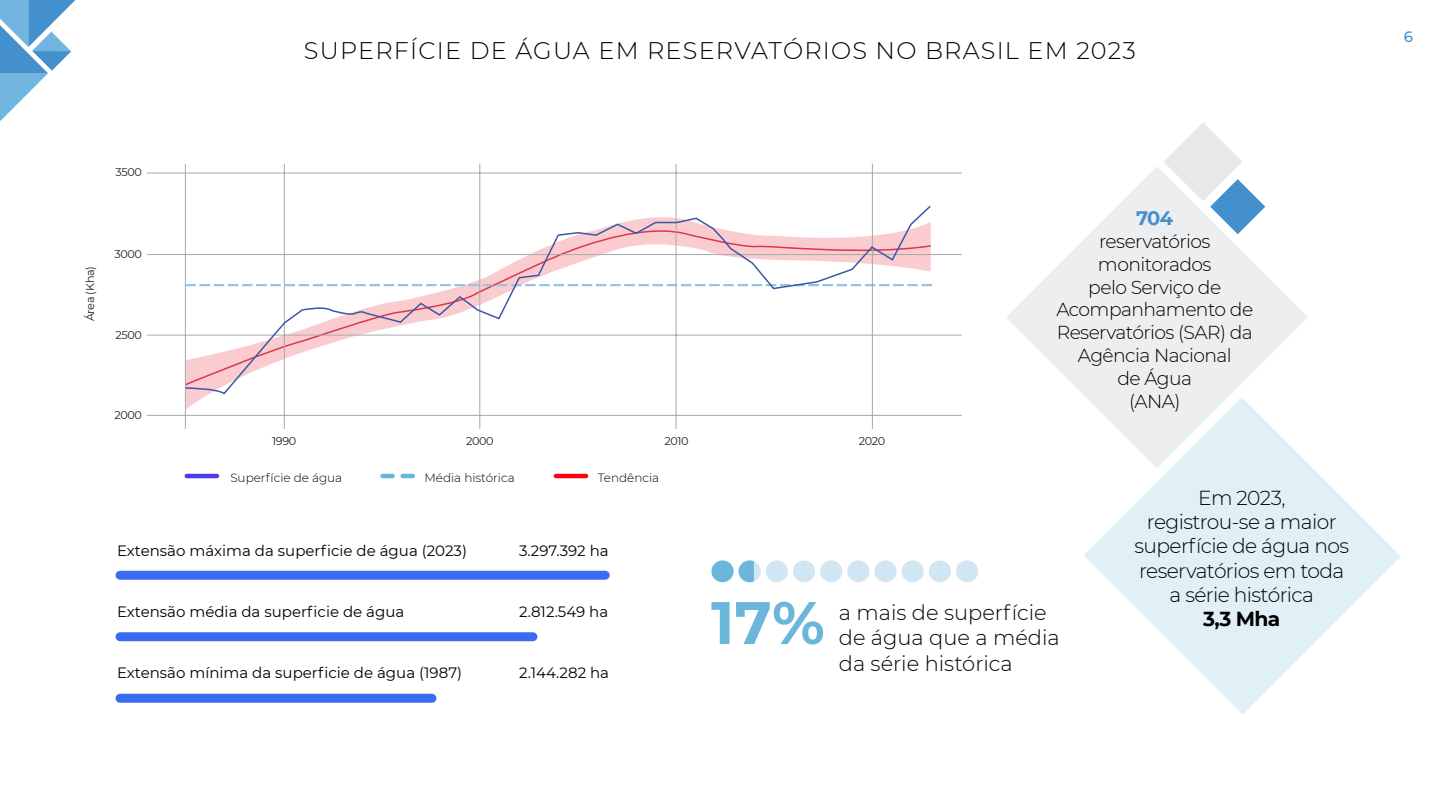
<style>
.page{position:relative;width:1440px;height:810px;background:#fff}
.page>*{position:absolute;margin:0;border:0;box-sizing:border-box;transform-origin:0 0}
.t1{font:700 60px "Montserrat";color:#6bb6da}
.t2{font:300 24px "Montserrat";letter-spacing:.05em;color:#000}
.t3{font:300 21px/25.2px "Montserrat";color:#000}
.t4{font:300 20.25px/24.3px "Montserrat";letter-spacing:-.03em;color:#000;text-align:center}
.t5{font:700 20.25px "Montserrat";color:#000}
.t6{font:700 19.5px "Montserrat";color:#4390cd}
.t7{font:300 18.75px/22.9px "Montserrat";letter-spacing:-.03em;color:#000;text-align:center}
.t8{font:15px "Montserrat";color:#000}
.t9{font:500 15px "Montserrat";color:#4390cd}
.t10{font:300 12px "Montserrat";color:#000}
.t11{font:11.25px "Montserrat";letter-spacing:-.03em;color:#231f20}
</style>
<div class="page">
<svg style="left:0;top:0;width:75px;height:121px"></svg>
<svg style="left:1084px;top:464px;width:317px;height:250px;fill:#e1f0f7"></svg>
<svg style="left:1164px;top:123px;width:78px;height:43px"></svg>
<svg style="left:1006px;top:166px;width:302px;height:302px;fill:#edeeef"></svg>
<hr style="left:187px;top:474px;width:30px;height:4px;background:#4c3aee">
<svg style="left:383px;top:474px;width:30px;height:4px"></svg>
<hr style="left:556px;top:474px;width:30px;height:4px;background:#ff0013">
<div style="left:120px;top:571px;width:485px;height:9px;background:#3a6cf3"></div>
<div style="left:120px;top:632px;width:413px;height:9px;background:#3a6cf3"></div>
<div style="left:120px;top:694px;width:312px;height:9px;background:#3a6cf3"></div>
<div style="left:711px;top:560px;width:23px;height:22px;background:#6bb6da;border-radius:50%"></div>
<div style="left:766px;top:560px;width:22px;height:22px;background:#d1e5f2;border-radius:50%"></div>
<div style="left:793px;top:560px;width:22px;height:22px;background:#d1e5f2;border-radius:50%"></div>
<div style="left:820px;top:560px;width:22px;height:22px;background:#d1e5f2;border-radius:50%"></div>
<div style="left:847px;top:560px;width:22px;height:22px;background:#d1e5f2;border-radius:50%"></div>
<div style="left:874px;top:560px;width:23px;height:22px;background:#d1e5f2;border-radius:50%"></div>
<div style="left:902px;top:560px;width:22px;height:22px;background:#d1e5f2;border-radius:50%"></div>
<div style="left:929px;top:560px;width:22px;height:22px;background:#d1e5f2;border-radius:50%"></div>
<div style="left:956px;top:560px;width:22px;height:22px;background:#d1e5f2;border-radius:50%"></div>
<svg style="left:739px;top:560px;width:22px;height:22px"></svg>
<hr style="left:185px;top:164px;width:1px;height:265px;background:#a8a9ad">
<hr style="left:147px;top:173px;width:815px;height:1px;background:#a8a9ad">
<hr style="left:147px;top:335px;width:815px;height:1px;background:#a8a9ad">
<hr style="left:147px;top:254px;width:815px;height:1px;background:#a8a9ad">
<hr style="left:147px;top:415px;width:815px;height:1px;background:#a8a9ad">
<hr style="left:284px;top:164px;width:1px;height:265px;background:#a8a9ad">
<hr style="left:480px;top:164px;width:1px;height:265px;background:#a8a9ad">
<hr style="left:676px;top:164px;width:1px;height:265px;background:#a8a9ad">
<hr style="left:872px;top:164px;width:1px;height:265px;background:#a8a9ad">
<svg style="left:184px;top:204px;width:748px;height:191px"></svg>
<p class="t2" style="left:304px;top:34px;width:834px">SUPERFÍCIE DE ÁGUA EM RESERVATÓRIOS NO BRASIL EM 2023</p>
<p class="t11" style="left:82px;top:321px;width:57px;rotate:-90deg">Área (Kha)</p>
<p class="t11" style="left:116px;top:165px;width:28px">3500</p>
<p class="t11" style="left:114px;top:246px;width:29px">3000</p>
<p class="t11" style="left:115px;top:327px;width:28px">2500</p>
<p class="t11" style="left:114px;top:407px;width:29px">2000</p>
<p class="t11" style="left:272px;top:433px;width:26px">1990</p>
<p class="t11" style="left:466px;top:433px;width:29px">2000</p>
<p class="t11" style="left:664px;top:433px;width:26px">2010</p>
<p class="t11" style="left:859px;top:433px;width:28px">2020</p>
<p class="t10" style="left:230px;top:469px;width:113px">Superfície de água</p>
<p class="t10" style="left:424px;top:469px;width:92px">Média histórica</p>
<p class="t10" style="left:598px;top:469px;width:63px">Tendência</p>
<p class="t6" style="left:1136px;top:204px;width:39px">704</p>
<p class="t7" style="left:1056px;top:229px;width:198px">reservatórios monitorados<br>pelo Serviço de<br>Acompanhamento de<br>Reservatórios (SAR) da<br>Agência Nacional</p>
<p class="t7" style="left:1117px;top:366px;width:76px">de Água</p>
<p class="t7" style="left:1129px;top:389px;width:53px">(ANA)</p>
<p class="t8" style="left:117px;top:541px;width:351px">Extensão máxima da superficie de água (2023)</p>
<p class="t8" style="left:519px;top:541px;width:91px">3.297.392 ha</p>
<p class="t8" style="left:117px;top:602px;width:289px">Extensão média da superficie de água</p>
<p class="t8" style="left:519px;top:602px;width:91px">2.812.549 ha</p>
<p class="t8" style="left:117px;top:662px;width:347px">Extensão mínima da superficie de água (1987)</p>
<p class="t8" style="left:519px;top:662px;width:92px">2.144.282 ha</p>
<p class="t1" style="left:711px;top:580px;width:115px">17%</p>
<p class="t3" style="left:839px;top:599px;width:222px">a mais de superfície de água que a média da série histórica</p>
<p class="t4" style="left:1198px;top:485px;width:89px">Em 2023,</p>
<p class="t4" style="left:1134px;top:509px;width:216px">registrou-se a maior superfície de água nos reservatórios em toda</p>
<p class="t4" style="left:1170px;top:582px;width:146px">a série histórica</p>
<p class="t5" style="left:1203px;top:605px;width:79px">3,3 Mha</p>
<p class="t9" style="left:1404px;top:26px;width:11px">6</p>
</div>
